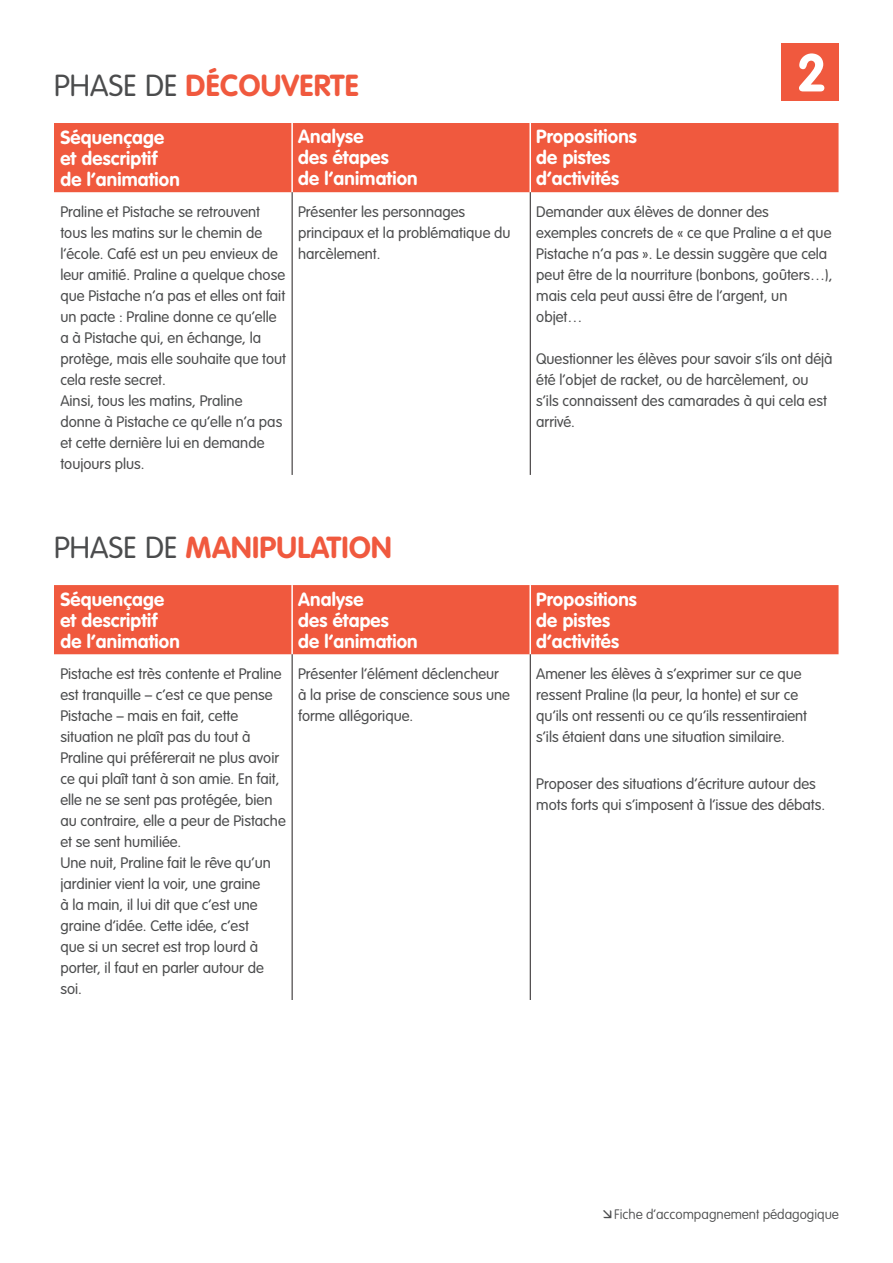
<style>
.page{position:relative;width:893px;height:1263px;background:#fff}
.page>*{position:absolute;margin:0;border:0;box-sizing:border-box;transform-origin:0 0}
.t1{font:700 52.5px "VAG Rounded Std";color:#fff}
._03_Tablo_Surtitre_G{font:700 30px "VAG Rounded Std";letter-spacing:.01em;color:#f0593e}
._03_Tablo_Titre_têti{font:700 18.75px/21px "VAG Rounded Std";letter-spacing:.01em;color:#fff}
._04_Tablo_Txt_couran{font:300 15px/21px "VAG Rounded Std";color:#4b4c4d}
.t2{font:100 13.5px "VAG Rounded Std";color:#4b4c4d}
.s1{font-weight:300;color:#4b4c4d}
</style>
<div class="page">
<div style="left:781px;top:43px;width:58px;height:58px;background:#f0593e"></div>
<div style="left:54px;top:123px;width:784px;height:69px;background:#f0593e"></div>
<hr style="left:291px;top:123px;width:2px;height:69px;background:#fff">
<hr style="left:529px;top:123px;width:2px;height:69px;background:#fff">
<hr style="left:292px;top:192px;width:1px;height:283px;background:#231f20">
<hr style="left:530px;top:192px;width:1px;height:283px;background:#231f20">
<div style="left:54px;top:585px;width:784px;height:69px;background:#f0593e"></div>
<hr style="left:291px;top:585px;width:2px;height:69px;background:#fff">
<hr style="left:529px;top:585px;width:2px;height:69px;background:#fff">
<hr style="left:292px;top:654px;width:1px;height:346px;background:#231f20">
<hr style="left:530px;top:654px;width:1px;height:346px;background:#231f20">
<p class="_03_Tablo_Surtitre_G" style="left:54px;top:68px;width:306px"><span class="s1">PHASE DE</span> DÉCOUVERTE</p>
<p class="t1" style="left:797px;top:42px;width:32px">2</p>
<p class="_03_Tablo_Titre_têti" style="left:60px;top:127px;width:121px">Séquençage et descriptif de l’animation</p>
<p class="_03_Tablo_Titre_têti" style="left:298px;top:127px;width:121px">Analyse<br>des étapes<br>de l’animation</p>
<p class="_03_Tablo_Titre_têti" style="left:536px;top:127px;width:102px">Propositions de pistes d’activités</p>
<p class="_04_Tablo_Txt_couran" style="left:60px;top:201px;width:227px">Praline et Pistache se retrouvent tous les matins sur le chemin de l’école. Café est un peu envieux de leur amitié. Praline a quelque chose que Pistache n’a pas et elles ont fait un pacte : Praline donne ce qu’elle a à Pistache qui, en échange, la protège, mais elle souhaite que tout cela reste secret.</p>
<p class="_04_Tablo_Txt_couran" style="left:60px;top:390px;width:223px">Ainsi, tous les matins, Praline donne à Pistache ce qu’elle n’a pas et cette dernière lui en demande toujours plus.</p>
<p class="_04_Tablo_Txt_couran" style="left:298px;top:201px;width:214px">Présenter les personnages principaux et la problématique du harcèlement.</p>
<p class="_04_Tablo_Txt_couran" style="left:536px;top:201px;width:298px">Demander aux élèves de donner des exemples concrets de « ce que Praline a et que Pistache n’a pas ». Le dessin suggère que cela peut être de la nourriture (bonbons, goûters…), mais cela peut aussi être de l’argent, un objet…</p>
<p class="_04_Tablo_Txt_couran" style="left:536px;top:348px;width:298px">Questionner les élèves pour savoir s’ils ont déjà été l’objet de racket, ou de harcèlement, ou s’ils connaissent des camarades à qui cela est arrivé.</p>
<p class="_03_Tablo_Surtitre_G" style="left:54px;top:530px;width:339px"><span class="s1">PHASE DE</span> MANIPULATION</p>
<p class="_03_Tablo_Titre_têti" style="left:60px;top:589px;width:121px">Séquençage et descriptif de l’animation</p>
<p class="_03_Tablo_Titre_têti" style="left:298px;top:589px;width:121px">Analyse<br>des étapes<br>de l’animation</p>
<p class="_03_Tablo_Titre_têti" style="left:536px;top:589px;width:102px">Propositions de pistes d’activités</p>
<p class="_04_Tablo_Txt_couran" style="left:60px;top:663px;width:227px">Pistache est très contente et Praline est tranquille – c’est ce que pense<br>Pistache – mais en fait, cette situation ne plaît pas du tout à<br>Praline qui préférerait ne plus avoir ce qui plaît tant à son amie. En fait, elle ne se sent pas protégée, bien au contraire, elle a peur de Pistache et se sent humiliée.</p>
<p class="_04_Tablo_Txt_couran" style="left:60px;top:852px;width:212px">Une nuit, Praline fait le rêve qu’un jardinier vient la voir, une graine à la main, il lui dit que c’est une graine d’idée. Cette idée, c’est que si un secret est trop lourd à porter, il faut en parler autour de soi.</p>
<p class="_04_Tablo_Txt_couran" style="left:298px;top:663px;width:213px">Présenter l’élément déclencheur à la prise de conscience sous une forme allégorique.</p>
<p class="_04_Tablo_Txt_couran" style="left:536px;top:663px;width:272px">Amener les élèves à s’exprimer sur ce que ressent Praline (la peur, la honte) et sur ce qu’ils ont ressenti ou ce qu’ils ressentiraient s’ils étaient dans une situation similaire.</p>
<p class="_04_Tablo_Txt_couran" style="left:536px;top:774px;width:290px">Proposer des situations d’écriture autour des mots forts qui s’imposent à l’issue des débats.</p>
<p class="t2" style="left:614px;top:1207px;width:226px">Fiche d’accompagnement pédagogique</p>
</div>
